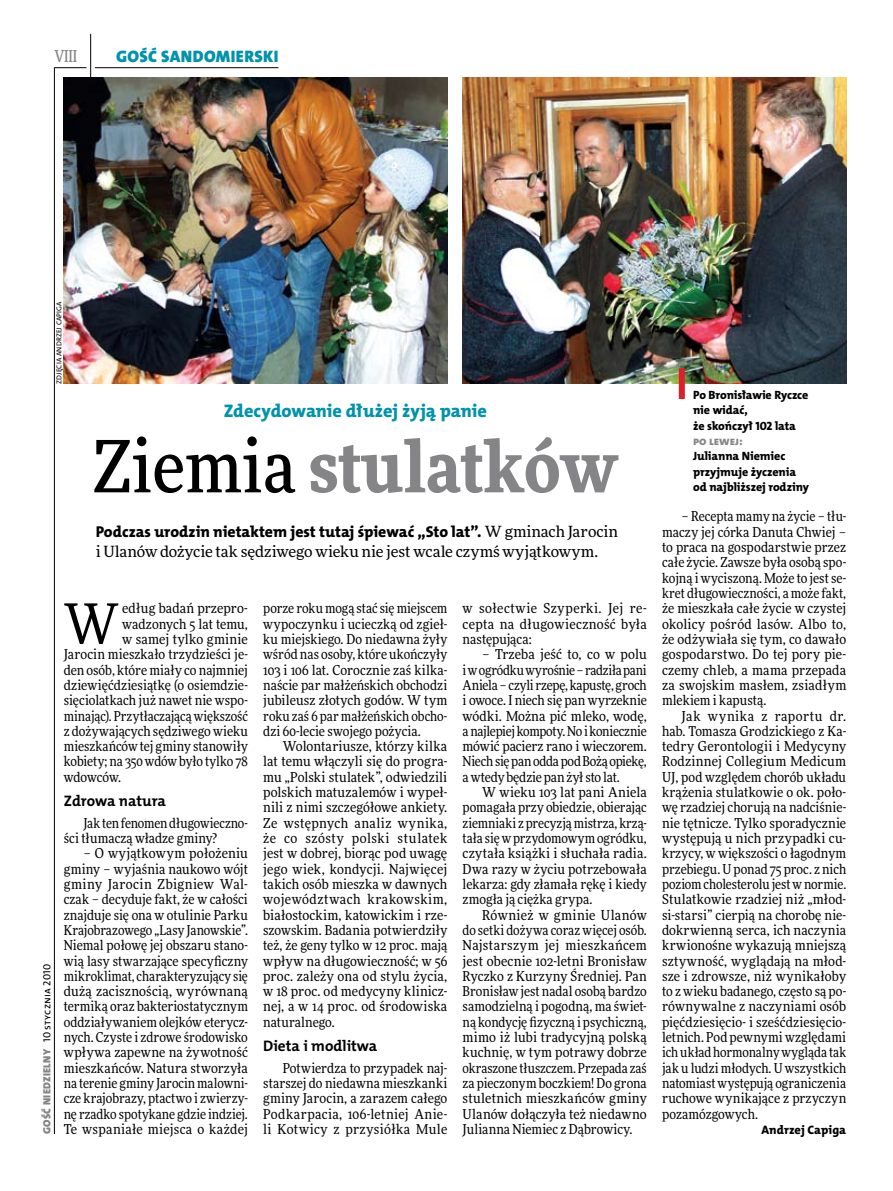
<style>
.page{position:relative;width:893px;height:1191px;background:#fff}
.page>*{position:absolute;margin:0;border:0;box-sizing:border-box;transform-origin:0 0}
.t1{font:900 72px "Freeday Narrow";color:#858486}
.t2{font:55.95px "Freeday Narrow News";color:#000}
.t3{font:18.3px "The Mix HP8 Ex Bld";color:#0093aa}
.t4{font:16.65px "The Mix HP9 Blk";letter-spacing:.02em;color:#0093aa}
.t5{font:500 16.5px "Freeday Narrow";color:#858486;scale:.9 1}
.t6{font:15.75px "The Mix HP8 Ex Bld";letter-spacing:-.005em;color:#000}
.t7{font:15.45px "Freeday News";letter-spacing:-.005em;color:#000}
.t8{font:15.3px "The Mix HP7 Bld";color:#000}
.t9{font:13.65px/15.3px "Freeday Narrow News";letter-spacing:.005em;color:#000;text-align:justify}
.t10{font:12.3px "The Mix HP8 Ex Bld";color:#000}
.t11{font:12px/15.3px "The Mix HP8 Ex Bld";letter-spacing:-.005em;color:#000}
.t12{font:12px "The Mix HP8 Ex Bld";letter-spacing:-.005em;color:#858486}
.t13{font:10.5px "The Mix HP9 Blk";letter-spacing:.025em;color:#858486}
.t14{font:7.2px "The Mix HP5 Plain";letter-spacing:.015em;color:#000}
.s1{font-weight:500;color:#000}
.s2{font-family:"Freeday News";font-size:15.45px}
.s3{font-family:"The Mix HP5 Plain";color:#000}
</style>
<div class="page">
<hr style="left:54px;top:67px;width:1px;height:1067px;background:#000">
<hr style="left:90px;top:34px;width:1px;height:43px;background:#000">
<hr style="left:54px;top:67px;width:32px;height:1px;background:#000">
<hr style="left:95px;top:67px;width:183px;height:1px;background:#000">
<img style="left:64px;top:77px;width:383px;height:307px">
<img style="left:463px;top:77px;width:383px;height:307px">
<div style="left:679px;top:368px;width:6px;height:31px;background:#df1f2a"></div>
<p class="t5" style="left:54px;top:46px;width:27px">VIII</p>
<p class="t4" style="left:116px;top:46px;width:164px">GOŚĆ SANDOMIERSKI</p>
<p class="t14" style="left:54px;top:383px;width:83px;rotate:-90deg">zdjęcia Andrzej Capiga</p>
<h3 class="t3" style="left:224px;top:398px;width:265px">Zdecydowanie dłużej żyją panie</h3>
<h1 class="t1" style="left:93px;top:419px;width:526px"><span class="s1">Ziemia</span> stulatków</h1>
<p class="t6" style="left:96px;top:521px;width:524px">Podczas urodzin nietaktem jest tutaj śpiewać „Sto lat”. <span class="s2">W gminach Jarocin</span></p>
<p class="t7" style="left:96px;top:542px;width:504px">i Ulanów dożycie tak sędziwego wieku nie jest wcale czymś wyjątkowym.</p>
<p class="t13" style="left:40px;top:1134px;width:171px;rotate:-90deg">GOŚĆ NIEDZIELNY <span class="s3">10 stycznia 2010</span></p>
<h2 class="t2" style="left:64px;top:589px;width:56px">W</h2>
<p class="t9" style="left:122px;top:600px;width:127px">edług badań przepro-</p>
<p class="t9" style="left:122px;top:616px;width:127px">wadzonych 5 lat temu,</p>
<p class="t9" style="left:122px;top:631px;width:127px">w samej tylko gminie</p>
<p class="t9" style="left:64px;top:646px;width:186px">Jarocin mieszkało trzydzieści je-</p>
<p class="t9" style="left:64px;top:662px;width:186px">den osób, które miały co najmniej</p>
<p class="t9" style="left:64px;top:677px;width:186px">dziewięćdziesiątkę (o osiemdzie-</p>
<p class="t9" style="left:64px;top:692px;width:186px">sięciolatkach już nawet nie wspo-</p>
<p class="t9" style="left:64px;top:708px;width:186px">minając). Przytłaczającą większość</p>
<p class="t9" style="left:64px;top:723px;width:186px">z dożywających sędziwego wieku</p>
<p class="t9" style="left:64px;top:738px;width:186px">mieszkańców tej gminy stanowiły</p>
<p class="t9" style="left:64px;top:754px;width:186px">kobiety; na 350 wdów było tylko 78</p>
<p class="t9" style="left:64px;top:769px;width:59px">wdowców.</p>
<p class="t8" style="left:64px;top:791px;width:104px">Zdrowa natura</p>
<p class="t9" style="left:64px;top:815px;width:186px;text-indent:20px">Jak ten fenomen długowieczno&shy;ści tłumaczą władze gminy?</p>
<p class="t9" style="left:64px;top:845px;width:186px;text-indent:20px">– O wyjątkowym położeniu gminy – wyjaśnia naukowo wójt gminy Jarocin Zbigniew Wal&shy;czak – decyduje fakt, że w całości znajduje się ona w otulinie Parku Krajobrazowego „Lasy Janowskie”.<br>Niemal połowę jej obszaru stano&shy;wią lasy stwarzające specyficzny mikroklimat, charakteryzujący się dużą zacisznością, wyrównaną termiką oraz bakteriostatycznym oddziaływaniem olejków eterycz&shy;nych. Czyste i zdrowe środowisko wpływa zapewne na żywotność mieszkańców. Natura stworzyła na terenie gminy Jarocin malowni&shy;cze krajobrazy, ptactwo i zwierzy&shy;nę rzadko spotykane gdzie indziej.<br>Te wspaniałe miejsca o każdej</p>
<p class="t9" style="left:263px;top:600px;width:186px">porze roku mogą stać się miejscem wypoczynku i ucieczką od zgieł&shy;ku miejskiego. Do niedawna żyły wśród nas osoby, które ukończyły 103 i 106 lat. Corocznie zaś kilka&shy;naście par małżeńskich obchodzi jubileusz złotych godów. W tym roku zaś 6 par małżeńskich obcho&shy;dzi 60-lecie swojego pożycia.</p>
<p class="t9" style="left:263px;top:738px;width:186px;text-indent:20px">Wolontariusze, którzy kilka lat temu włączyli się do progra&shy;mu „Polski stulatek”, odwiedzili polskich matuzalemów i wypeł&shy;nili z nimi szczegółowe ankiety.<br>Ze wstępnych analiz wynika, że co szósty polski stulatek jest w dobrej, biorąc pod uwagę jego wiek, kondycji. Najwięcej takich osób mieszka w dawnych województwach krakowskim, białostockim, katowickim i rze&shy;szowskim. Badania potwierdziły też, że geny tylko w 12 proc. mają wpływ na długowieczność; w 56 proc. zależy ona od stylu życia, w 18 proc. od medycyny klinicz&shy;nej, a w 14 proc. od środowiska naturalnego.</p>
<p class="t8" style="left:263px;top:1036px;width:116px">Dieta i modlitwa</p>
<p class="t9" style="left:263px;top:1060px;width:186px;text-indent:20px">Potwierdza to przypadek naj&shy;starszej do niedawna mieszkanki gminy Jarocin, a zarazem całego Podkarpacia, 106-letniej Anie&shy;li Kotwicy z przysiółka Mule</p>
<p class="t9" style="left:463px;top:600px;width:186px">w sołectwie Szyperki. Jej re&shy;cepta na długowieczność była następująca:</p>
<p class="t9" style="left:463px;top:646px;width:186px;text-indent:20px">– Trzeba jeść to, co w polu iwogródku wyrośnie – radziła pani Aniela – czyli rzepę, kapustę, groch i owoce. I niech się pan wyrzeknie wódki. Można pić mleko, wodę, anajlepiej kompoty. No i koniecznie mówić pacierz rano i wieczorem.<br>Niechsię pan odda pod Bożą opiekę, a wtedy będzie pan żył sto lat.</p>
<p class="t9" style="left:463px;top:784px;width:186px;text-indent:20px">W wieku 103 lat pani Aniela pomagała przy obiedzie, obierając ziemniaki z precyzją mistrza, krzą&shy;tała się w przydomowym ogródku, czytała książki i słuchała radia.<br>Dwa razy w życiu potrzebowała lekarza: gdy złamała rękę i kiedy zmogła ją ciężka grypa.</p>
<p class="t9" style="left:463px;top:907px;width:186px;text-indent:20px">Również w gminie Ulanów do setki dożywa coraz więcej osób.<br>Najstarszym jej mieszkańcem jest obecnie 102-letni Bronisław Ryczko z Kurzyny Średniej. Pan Bronisław jest nadal osobą bardzo samodzielną i pogodną, ma świet&shy;ną kondycję fizyczną i psychiczną, mimo iż lubi tradycyjną polską kuchnię, w tym potrawy dobrze okraszone tłuszczem. Przepada zaś za pieczonym boczkiem! Do grona stuletnich mieszkańców gminy Ulanów dołączyła też niedawno Julianna Niemiec z Dąbrowicy.</p>
<p class="t11" style="left:693px;top:387px;width:117px">Po Bronisławie Ryczce nie widać,<br>że skończył 102 lata</p>
<p class="t12" style="left:693px;top:433px;width:51px">po lewej:</p>
<p class="t11" style="left:693px;top:448px;width:117px">Julianna Niemiec przyjmuje życzenia od najbliższej rodziny</p>
<p class="t9" style="left:662px;top:509px;width:186px;text-indent:20px">– Recepta mamy na życie – tłu&shy;maczy jej córka Danuta Chwiej – to praca na gospodarstwie przez całe życie. Zawsze była osobą spo&shy;kojną i wyciszoną. Może to jest se&shy;kret długowieczności, a może fakt, że mieszkała całe życie w czystej okolicy pośród lasów. Albo to, że odżywiała się tym, co dawało gospodarstwo. Do tej pory pie&shy;czemy chleb, a mama przepada za swojskim masłem, zsiadłym mlekiem i kapustą.</p>
<p class="t9" style="left:662px;top:708px;width:186px;text-indent:20px">Jak wynika z raportu dr. hab. Tomasza Grodzickiego z Ka&shy;tedry Gerontologii i Medycyny Rodzinnej Collegium Medicum UJ, pod względem chorób układu krążenia stulatkowie o ok. poło&shy;wę rzadziej chorują na nadciśnie&shy;nie tętnicze. Tylko sporadycznie występują u nich przypadki cu&shy;krzycy, w większości o łagodnym przebiegu. U ponad 75 proc. z nich poziom cholesterolu jest w normie.<br>Stulatkowie rzadziej niż „młod&shy;si-starsi” cierpią na chorobę nie&shy;dokrwienną serca, ich naczynia krwionośne wykazują mniejszą sztywność, wyglądają na młod&shy;sze i zdrowsze, niż wynikałoby to z wieku badanego, często są po&shy;równywalne z naczyniami osób pięćdziesięcio- i sześćdziesięcio&shy;letnich. Pod pewnymi względami ich układ hormonalny wygląda tak jak u ludzi młodych. U wszystkich natomiast występują ograniczenia ruchowe wynikające z przyczyn pozamózgowych.</p>
<p class="t10" style="left:761px;top:1122px;width:86px">Andrzej Capiga</p>
</div>
